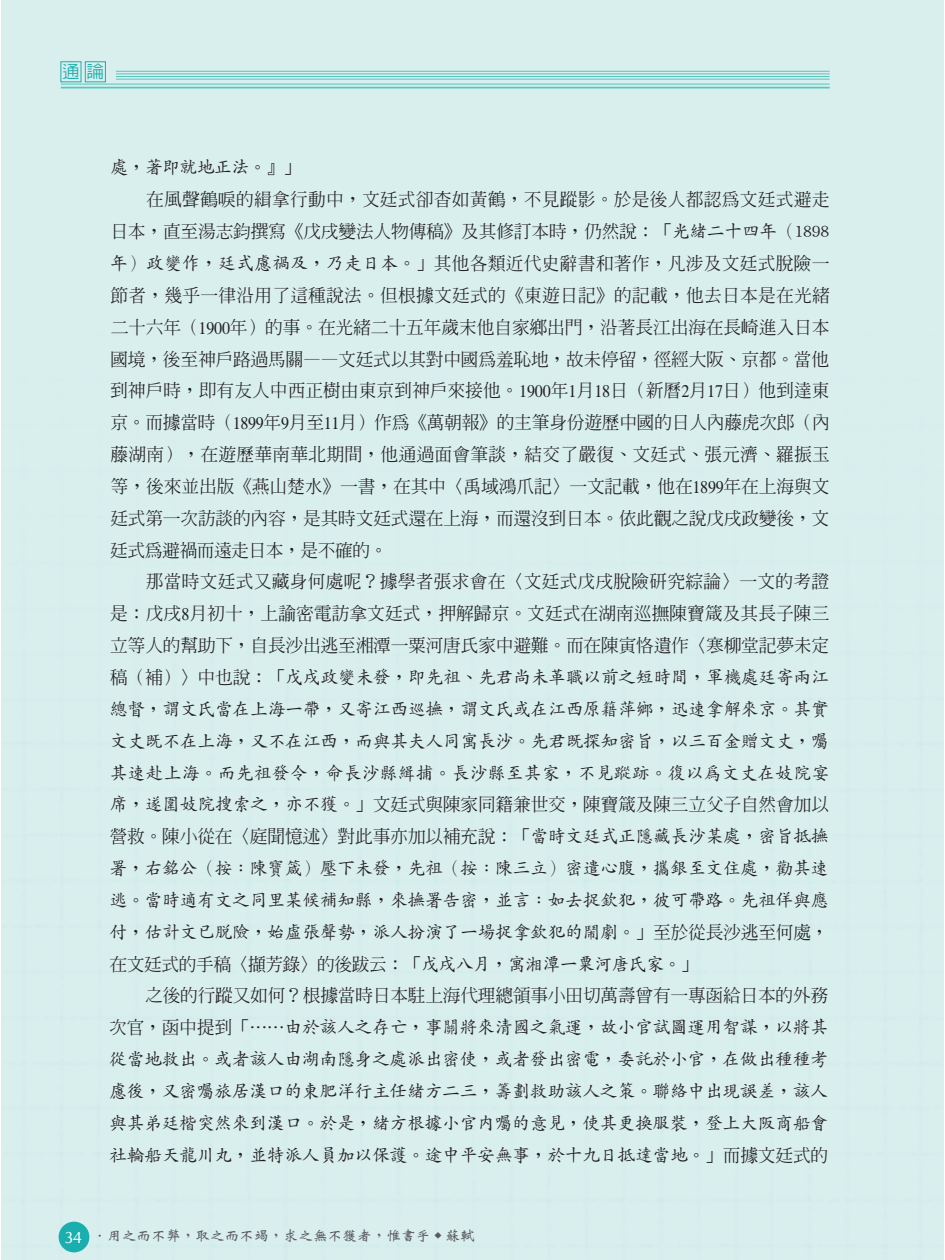
<style>
.page{position:relative;width:945px;height:1260px;background:#fff}
.page>*{position:absolute;margin:0;border:0;box-sizing:border-box;transform-origin:0 0}
.t1{font:17.85px/31.8px "AR Ming B5 Medium E Ten B5 H";letter-spacing:-.02em;color:#231f20;text-align:justify}
.t2{font:17.85px/31.8px "AR Kai B5 Medium E Ten B5 H";letter-spacing:-.02em;color:#231f20;text-align:justify}
.t3{font:17.5px "AR Hei B5 Medium E Ten B5 H";color:#1baeae}
.t4{font:14px "AR Wei Bei B5 Bold E Ten B5 H";color:#5a5b5f;scale:1.05 1}
.s1{font-family:"AR Ming B5 Medium E Ten B5 H"}
.s2{font-family:"AR Kai B5 Medium E Ten B5 H"}
.s3{font-family:"Times"}
.s4{font-family:"CG Omega";font-size:16.62px;color:#fff}
</style>
<div class="page">
<div style="left:1px;top:0;width:943px;height:1260px;background:#d9efee"></div>
<svg style="left:60px;top:61px;width:46px;height:21px"></svg>
<hr style="left:61px;top:87px;width:769px;height:1px;background:#5ac4bd">
<hr style="left:61px;top:84px;width:769px;height:1px;background:#5ac4bd">
<hr style="left:116px;top:79px;width:714px;height:1px;background:#5ac4bd">
<hr style="left:116px;top:76px;width:714px;height:1px;background:#5ac4bd">
<hr style="left:116px;top:74px;width:714px;height:1px;background:#5ac4bd">
<hr style="left:116px;top:71px;width:714px;height:1px;background:#5ac4bd">
<p class="t3" style="left:62px;top:65px;width:43px">通論</p>
<p class="t2" style="left:110px;top:154px;width:192px">處，著即就地正法。<span class="s1">』」</span></p>
<p class="t1" style="left:110px;top:186px;width:722px;text-indent:36px">在風聲鶴唳的緝拿行動中，文廷式卻杳如黃鶴，不見蹤影。於是後人都認為文廷式避走日本，直至湯志鈞撰寫《戊戌變法人物傳稿》及其修訂本時，仍然說：「<span class="s2">光緒二十四年（1898年）政變作，廷式慮禍及，乃走日本。</span>」其他各類近代史辭書和著作，凡涉及文廷式脫險一節者，幾乎一律沿用了這種說法。但根據文廷式的《東遊日記》的記載，他去日本是在光緒二十六年（<span class="s3">1900</span>年）的事。在光緒二十五年歲末他自家鄉出門，沿著長江出海在長崎進入日本國境，後至神戶路過馬關——文廷式以其對中國為羞恥地，故未停留，徑經大阪、京都。當他到神戶時，即有友人中西正樹由東京到神戶來接他。<span class="s3">1900</span>年<span class="s3">1</span>月<span class="s3">18</span>日（新曆<span class="s3">2</span>月<span class="s3">17</span>日）他到達東京。而據當時（<span class="s3">1899</span>年<span class="s3">9</span>月至<span class="s3">11</span>月）作為《萬朝報》的主筆身份遊歷中國的日人內藤虎次郎（內藤湖南），在遊歷華南華北期間，他通過面會筆談，結交了嚴復、文廷式、張元濟、羅振玉等，後來並出版《燕山楚水》一書，在其中〈禹域鴻爪記〉一文記載，他在<span class="s3">1899</span>年在上海與文廷式第一次訪談的內容，是其時文廷式還在上海，而還沒到日本。依此觀之說戊戌政變後，文廷式為避禍而遠走日本，是不確的。</p>
<p class="t1" style="left:110px;top:568px;width:721px;text-indent:36px">那當時文廷式又藏身何處呢？據學者張求會在〈文廷式戊戌脫險研究綜論〉一文的考證是：戊戌<span class="s3">8</span>月初十，上諭密電訪拿文廷式，押解歸京。文廷式在湖南巡撫陳寶箴及其長子陳三立等人的幫助下，自長沙出逃至湘潭一粟河唐氏家中避難。而在陳寅恪遺作〈寒柳堂記夢未定</p>
<p class="t2" style="left:110px;top:664px;width:721px"><span class="s1">稿（補）〉中也說：「</span>戊戌政變未發，即先祖、先君尚未革職以前之短時間，軍機處廷寄兩江總督，謂文氏當在上海一帶，又寄江西巡撫，謂文氏或在江西原籍萍鄉，迅速拿解來京。其實文丈既不在上海，又不在江西，而與其夫人同寓長沙。先君既探知密旨，以三百金贈文丈，囑其速赴上海。而先祖發令，命長沙縣緝捕。長沙縣至其家，不見蹤跡。復以為文丈在妓院宴</p>
<p class="t1" style="left:110px;top:791px;width:721px"><span class="s2">席，遂圍妓院搜索之，亦不獲。</span>」文廷式與陳家同籍兼世交，陳寶箴及陳三立父子自然會加以營救。陳小從在〈庭聞憶述〉對此事亦加以補充說：「<span class="s2">當時文廷式正隱藏長沙某處，密旨抵撫</span></p>
<p class="t2" style="left:110px;top:855px;width:721px">署，右銘公（按：陳寶箴）壓下未發，先祖（按：陳三立）密遣心腹，攜銀至文住處，勸其速逃。當時適有文之同里某候補知縣，來撫署告密，並言：如去捉欽犯，彼可帶路。先祖佯與應付，估計文已脫險，始虛張聲勢，派人扮演了一場捉拿欽犯的鬧劇。<span class="s1">」至於從長沙逃至何處，</span></p>
<p class="t1" style="left:145px;top:950px;width:685px;text-indent:-36px">在文廷式的手稿〈擷芳錄〉的後跋云：「<span class="s2">戊戌八月，寓湘潭一粟河唐氏家。</span>」<br>之後的行蹤又如何？根據當時日本駐上海代理總領事小田切萬壽曾有一專函給日本的外務</p>
<p class="t2" style="left:109px;top:1014px;width:721px"><span class="s1">次官，函中提到「</span>⋯⋯由於該人之存亡，事關將來清國之氣運，故小官試圖運用智謀，以將其從當地救出。或者該人由湖南隱身之處派出密使，或者發出密電，委託於小官，在做出種種考慮後，又密囑旅居漢口的東肥洋行主任緒方二三，籌劃救助該人之策。聯絡中出現誤差，該人與其弟廷楷突然來到漢口。於是，緒方根據小官內囑的意見，使其更換服裝，登上大阪商船會社輪船天龍川丸，並特派人員加以保護。途中平安無事，於十九日抵達當地。<span class="s1">」而據文廷式的</span></p>
<p class="t4" style="left:64px;top:1230px;width:392px"><span class="s4">34</span> ．用之而不弊，取之而不竭，求之無不獲者，惟書乎 <sup>◆</sup> 蘇軾</p>
</div>
